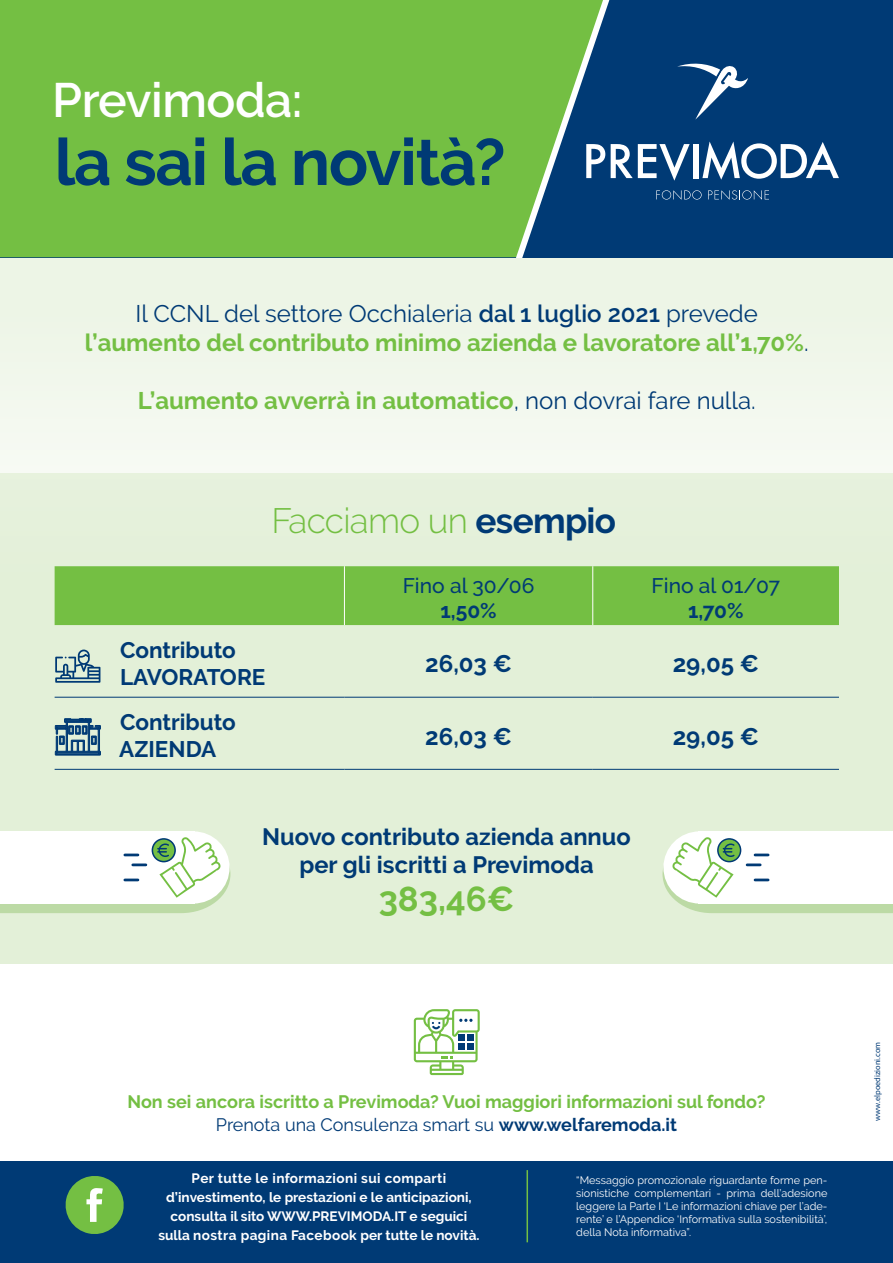
<style>
.page{position:relative;width:893px;height:1263px;background:#fff}
.page>*{position:absolute;margin:0;border:0;box-sizing:border-box;transform-origin:0 0}
.t1{font:700 65.1px "Raleway";letter-spacing:-.02em;color:#003a75}
.t2{font:600 48.15px "Raleway";letter-spacing:-.01em;color:#fff}
.t3{font:300 35.1px "Raleway";letter-spacing:-.02em;color:#74bf43}
.t4{font:700 34.5px "Raleway";color:#74bf43}
.t5{font:700 24px "Raleway";color:#74bf43}
.t6{font:24px "Raleway";color:#003a75}
.t7{font:700 24px "Raleway";color:#003a75}
.t8{font:700 23.7px "Raleway";color:#003a75}
.t9{font:700 22.5px "Raleway";color:#003a75}
.t10{font:500 21px "Raleway";color:#003a75}
.t11{font:700 21px "Raleway";color:#003a75}
.t12{font:700 18px "Raleway";color:#74bf43}
.t13{font:18px "Raleway";color:#003a75}
.t14{font:700 13.65px "Raleway";color:#fff}
.t15{font:700 13.65px "Raleway";letter-spacing:.03em;color:#fff}
.t16{font:10.8px/12.9px "Raleway";color:#fff;text-align:justify}
.t17{font:8.25px "Myriad Pro";color:#003a75}
.s1{font-weight:600}
.s2{font-weight:400;color:#003a75}
.s3{font-weight:700;color:#003a75}
.s4{font-weight:700}
</style>
<div class="page">
<div style="left:0;top:473px;width:893px;height:491px;background:#e3f0d8"></div>
<svg style="left:0;top:257px;width:893px;height:369px;fill:#edf5e6"></svg>
<div style="left:0;top:0;width:893px;height:257px;background:#003a75"></div>
<svg style="left:0;top:0;width:611px;height:257px;background:#6db648"></svg>
<svg style="left:656px;top:190px;width:46px;height:10px"></svg>
<svg style="left:708px;top:190px;width:61px;height:10px"></svg>
<svg style="left:586px;top:144px;width:19px;height:34px"></svg>
<svg style="left:611px;top:144px;width:79px;height:37px"></svg>
<div style="left:694px;top:144px;width:5px;height:34px;background:#fff"></div>
<svg style="left:702px;top:141px;width:137px;height:39px"></svg>
<svg style="left:677px;top:63px;width:71px;height:57px"></svg>
<div style="left:0;top:1162px;width:893px;height:101px;background:#003a75"></div>
<svg style="left:65px;top:1176px;width:59px;height:58px"></svg>
<hr style="left:526px;top:1170px;width:2px;height:72px;background:#74bf43">
<div style="left:55px;top:566px;width:784px;height:59px;background:#74bf43"></div>
<hr style="left:55px;top:697px;width:289px;height:1px;background:#003a75">
<hr style="left:344px;top:697px;width:249px;height:1px;background:#003a75">
<hr style="left:593px;top:697px;width:246px;height:1px;background:#003a75">
<hr style="left:55px;top:769px;width:289px;height:1px;background:#003a75">
<hr style="left:344px;top:769px;width:249px;height:1px;background:#003a75">
<hr style="left:593px;top:769px;width:246px;height:1px;background:#003a75">
<hr style="left:344px;top:566px;width:1px;height:59px;background:#fff">
<hr style="left:592px;top:566px;width:1px;height:59px;background:#fff">
<div style="left:699px;top:831px;width:194px;height:72px;background:#fff"></div>
<svg style="left:662px;top:835px;width:231px;height:78px"></svg>
<div style="left:0;top:831px;width:194px;height:72px;background:#fff"></div>
<svg style="left:0;top:835px;width:230px;height:78px"></svg>
<svg style="left:55px;top:719px;width:45px;height:36px"></svg>
<svg style="left:55px;top:649px;width:45px;height:34px"></svg>
<svg style="left:414px;top:1009px;width:66px;height:66px"></svg>
<p class="t2" style="left:52px;top:73px;width:252px">Previmoda:</p>
<p class="t1" style="left:55px;top:125px;width:452px">la sai la novità?</p>
<p class="t6" style="left:136px;top:300px;width:624px">Il CCNL del settore Occhialeria <span class="s1">dal 1 luglio 2021</span> prevede</p>
<p class="t5" style="left:85px;top:329px;width:725px">l’aumento del contributo minimo azienda e lavoratore all’1,70%<span class="s2">.</span></p>
<p class="t5" style="left:138px;top:387px;width:619px">L’aumento avverrà in automatico<span class="s2">, non dovrai fare nulla.</span></p>
<p class="t3" style="left:271px;top:500px;width:346px">Facciamo un <span class="s3">esempio</span></p>
<p class="t9" style="left:120px;top:637px;width:117px">Contributo</p>
<p class="t9" style="left:120px;top:664px;width:147px">LAVORATORE</p>
<p class="t9" style="left:120px;top:709px;width:117px">Contributo</p>
<p class="t9" style="left:119px;top:736px;width:99px">AZIENDA</p>
<p class="t10" style="left:403px;top:573px;width:133px">Fino al 30/06</p>
<p class="t11" style="left:440px;top:599px;width:58px">1,50%</p>
<p class="t10" style="left:652px;top:573px;width:130px">Fino al 01/07</p>
<p class="t11" style="left:688px;top:599px;width:57px">1,70%</p>
<p class="t7" style="left:425px;top:650px;width:88px">26,03 €</p>
<p class="t7" style="left:673px;top:650px;width:88px">29,05 €</p>
<p class="t7" style="left:425px;top:722px;width:88px">26,03 €</p>
<p class="t7" style="left:673px;top:722px;width:88px">29,05 €</p>
<p class="t8" style="left:262px;top:823px;width:370px">Nuovo contributo azienda annuo</p>
<p class="t8" style="left:299px;top:851px;width:296px">per gli iscritti a Previmoda</p>
<p class="t4" style="left:379px;top:879px;width:137px">383,46€</p>
<p class="t12" style="left:127px;top:1091px;width:639px">Non sei ancora iscritto a Previmoda? Vuoi maggiori informazioni sul fondo?</p>
<p class="t13" style="left:216px;top:1114px;width:463px">Prenota una Consulenza smart su <span class="s4">www.welfaremoda.it</span></p>
<p class="t15" style="left:192px;top:1170px;width:256px">Per tutte le informazioni sui comparti</p>
<p class="t14" style="left:166px;top:1189px;width:307px">d’investimento, le prestazioni e le anticipazioni,</p>
<p class="t14" style="left:171px;top:1208px;width:298px">consulta il sito WWW.PREVIMODA.IT e seguici</p>
<p class="t14" style="left:158px;top:1227px;width:323px">sulla nostra pagina Facebook per tutte le novità.</p>
<p class="t16" style="left:576px;top:1174px;width:253px">“Messaggio promozionale riguardante forme pen&shy;sionistiche complementari - prima dell’adesione leggere la Parte I ‘Le informazioni chiave per l’ade&shy;rente’ e l’Appendice ‘Informativa sulla sostenibilità’, della Nota informativa”.</p>
<p class="t17" style="left:872px;top:1121px;width:81px;rotate:-90deg">www.elpoedizioni.com</p>
</div>
